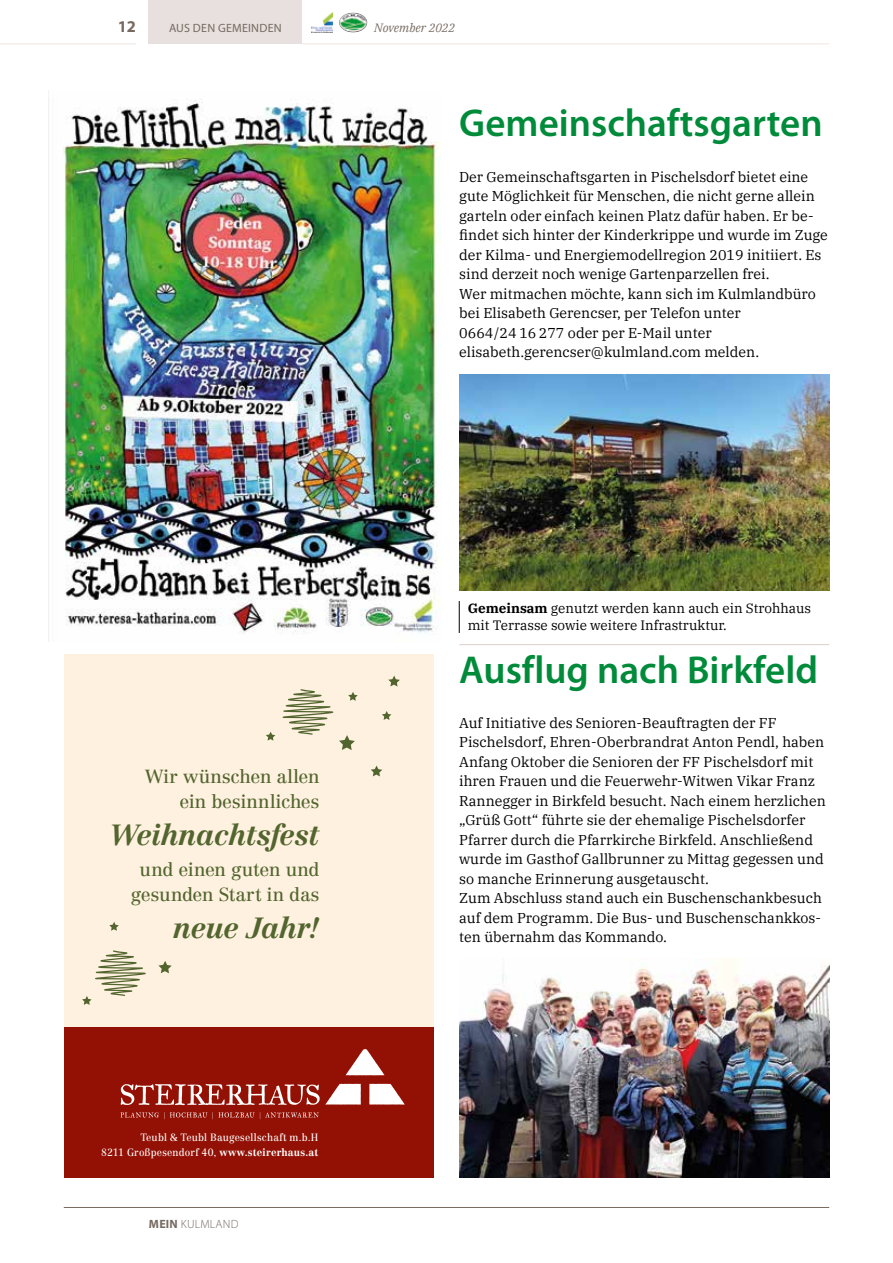
<style>
.page{position:relative;width:893px;height:1263px;background:#fff}
.page>*{position:absolute;margin:0;border:0;box-sizing:border-box;transform-origin:0 0}
.t1{font:600 39px "Myriad Pro";color:#008b3b}
.t2{font:italic 700 28.65px "Centennial LT Std";letter-spacing:-.02em;color:#52652f}
.t3{font:18.6px/24.5px "Centennial LT Std";letter-spacing:-.01em;color:#52652f;text-align:right}
.t4{font:700 16.5px "Myriad Pro";color:#766a60}
.t5{font:14.25px/19.5px "IBM Plex Serif";color:#000}
.t6{font:13.5px/16.5px "IBM Plex Serif";color:#000}
.t7{font:12px "Myriad Pro";letter-spacing:.02em;color:#766a60}
.t8{font:300 12px "Myriad Pro";letter-spacing:.02em;color:#766a60}
.t9{font:italic 12px "IBM Plex Serif";color:#766a60}
.t10{font:10.5px/14.7px "Centennial LT Std";letter-spacing:.015em;color:#fff;text-align:right;scale:.95 1}
.s1{font-weight:700}
</style>
<div class="page">
<hr style="left:302px;top:43px;width:527px;height:1px;background:#ede6e3">
<hr style="left:0;top:43px;width:136px;height:1px;background:#ede6e3">
<div style="left:149px;top:0;width:153px;height:44px;background:#e7e0de"></div>
<hr style="left:64px;top:1207px;width:765px;height:1px;background:#766a60">
<img style="left:311px;top:13px;width:21px;height:20px">
<svg style="left:340px;top:13px;width:13px;height:7px"></svg>
<img style="left:64px;top:99px;width:377px;height:535px">
<img style="left:459px;top:959px;width:370px;height:219px">
<img style="left:459px;top:375px;width:370px;height:215px">
<hr style="left:459px;top:601px;width:1px;height:32px;background:#000">
<hr style="left:459px;top:644px;width:370px;height:1px;background:#decec8">
<div style="left:64px;top:654px;width:370px;height:524px;background:#fff1df"></div>
<div style="left:64px;top:1027px;width:370px;height:151px;background:#931004"></div>
<svg style="left:121px;top:1049px;width:284px;height:56px"></svg>
<svg style="left:120px;top:1112px;width:199px;height:7px"></svg>
<svg style="left:283px;top:689px;width:50px;height:46px"></svg>
<svg style="left:339px;top:735px;width:16px;height:15px"></svg>
<svg style="left:348px;top:692px;width:10px;height:9px"></svg>
<svg style="left:371px;top:765px;width:11px;height:11px"></svg>
<svg style="left:266px;top:732px;width:9px;height:9px"></svg>
<svg style="left:388px;top:676px;width:12px;height:10px"></svg>
<svg style="left:382px;top:711px;width:9px;height:9px"></svg>
<svg style="left:158px;top:961px;width:14px;height:12px"></svg>
<svg style="left:82px;top:950px;width:64px;height:55px"></svg>
<svg style="left:109px;top:922px;width:10px;height:9px"></svg>
<p class="t4" style="left:118px;top:16px;width:20px">12</p>
<p class="t7" style="left:169px;top:21px;width:114px">AUS DEN GEMEINDEN</p>
<p class="t9" style="left:374px;top:19px;width:82px">November 2022</p>
<h1 class="t1" style="left:459px;top:98px;width:365px">Gemeinschaftsgarten</h1>
<p class="t5" style="left:459px;top:166px;width:370px">Der Gemeinschaftsgarten in Pischelsdorf bietet eine gute Möglichkeit für Menschen, die nicht gerne allein garteln oder einfach keinen Platz dafür haben. Er be&shy;findet sich hinter der Kinderkrippe und wurde im Zuge der Kilma- und Energiemodellregion 2019 initiiert. Es sind derzeit noch wenige Gartenparzellen frei.<br>Wer mitmachen möchte, kann sich im Kulmlandbüro bei Elisabeth Gerencser, per Telefon unter<br>0664/24 16 277 oder per E-Mail unter elisabeth.gerencser@kulmland.com melden.</p>
<p class="t6" style="left:468px;top:599px;width:345px"><span class="s1">Gemeinsam</span> genutzt werden kann auch ein Strohhaus mit Terrasse sowie weitere Infrastruktur.</p>
<h3 class="t3" style="left:145px;top:764px;width:176px">Wir wünschen allen ein besinnliches</h3>
<h2 class="t2" style="left:110px;top:817px;width:211px">Weihnachtsfest</h2>
<h3 class="t3" style="left:131px;top:858px;width:190px;text-align:center">und einen guten und gesunden Start in das</h3>
<h2 class="t2" style="left:173px;top:911px;width:148px">neue Jahr!</h2>
<p class="t10" style="left:101px;top:1130px;width:230px">Teubl &amp; Teubl Baugesellschaft m.b.H<br>8211 Großpesendorf 40, <span class="s1">www.steirerhaus.at</span></p>
<p class="t8" style="left:149px;top:1216px;width:91px"><span class="s1">MEIN</span> KULMLAND</p>
<h1 class="t1" style="left:459px;top:645px;width:360px">Ausflug nach Birkfeld</h1>
<p class="t5" style="left:459px;top:712px;width:368px">Auf Initiative des Senioren-Beauftragten der FF Pischelsdorf, Ehren-Oberbrandrat Anton Pendl, haben Anfang Oktober die Senioren der FF Pischelsdorf mit ihren Frauen und die Feuerwehr-Witwen Vikar Franz Rannegger in Birkfeld besucht. Nach einem herzlichen „Grüß Gott“ führte sie der ehemalige Pischelsdorfer Pfarrer durch die Pfarrkirche Birkfeld. Anschließend wurde im Gasthof Gallbrunner zu Mittag gegessen und so manche Erinnerung ausgetauscht.<br>Zum Abschluss stand auch ein Buschenschankbesuch auf dem Programm. Die Bus- und Buschenschankkos&shy;ten übernahm das Kommando.</p>
</div>
